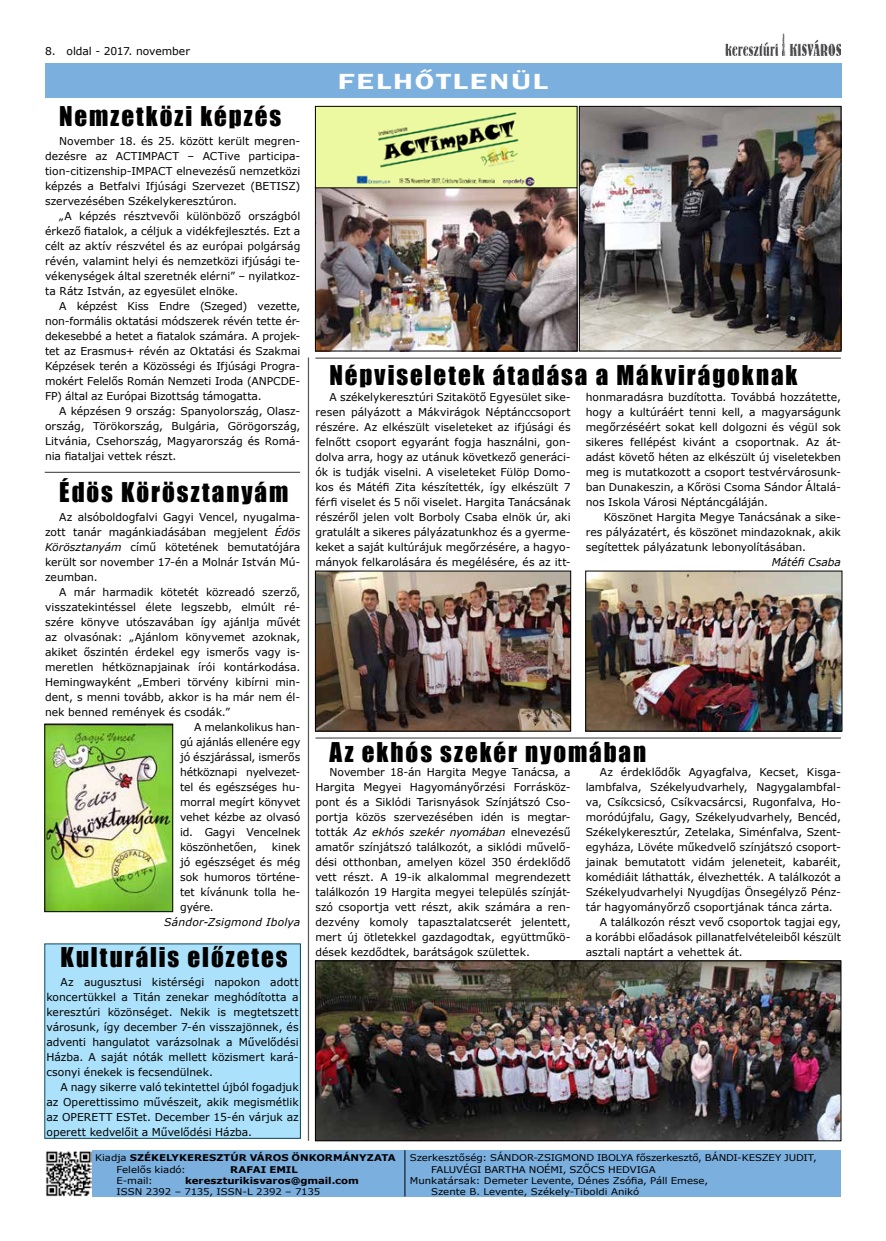
<style>
.page{position:relative;width:886px;height:1241px;background:#fff}
.page>*{position:absolute;margin:0;border:0;box-sizing:border-box;transform-origin:0 0}
.t1{font:25px "Impact";letter-spacing:.075em;color:#000}
.t2{font:600 22.5px "Franklin Gothic";letter-spacing:.06em;color:#fff;scale:1.36 1}
.t3{font:10.75px/15px "Verdana";color:#000;text-align:justify}
.t4{font:italic 10.75px "Verdana";letter-spacing:.015em;color:#000}
.t5{font:italic 10.75px "Verdana";letter-spacing:-.005em;color:#000}
.t6{font:9.25px "Verdana";letter-spacing:-.005em;color:#000;scale:1.1 1}
.t7{font:700 9.25px/11.2px "Verdana";color:#000;scale:1.1 1}
.s1{font-style:italic}
.s2{font-weight:400}
</style>
<div class="page">
<img style="left:725px;top:34px;width:116px;height:21px">
<div style="left:45px;top:1150px;width:796px;height:46px;background:#7bafde"></div>
<hr style="left:405px;top:1149px;width:1px;height:47px;background:#000">
<img style="left:45px;top:1150px;width:46px;height:46px">
<div style="left:45px;top:64px;width:796px;height:34px;background:#7bafde"></div>
<img style="left:317px;top:108px;width:258px;height:241px">
<div style="left:315px;top:186px;width:262px;height:165px;border:1px solid #000"></div>
<div style="left:315px;top:106px;width:262px;height:82px;border:1px solid #000"></div>
<img style="left:581px;top:108px;width:258px;height:241px">
<div style="left:579px;top:106px;width:262px;height:245px;border:1px solid #000"></div>
<img style="left:317px;top:572px;width:252px;height:157px">
<div style="left:315px;top:570px;width:256px;height:161px;border:1px solid #000"></div>
<img style="left:587px;top:572px;width:253px;height:157px">
<div style="left:585px;top:570px;width:257px;height:161px;border:1px solid #000"></div>
<div style="left:45px;top:943px;width:255px;height:195px;background:#abe1fa"></div>
<img style="left:46px;top:725px;width:125px;height:184px">
<div style="left:44px;top:723px;width:129px;height:188px;border:1px solid #000"></div>
<img style="left:317px;top:962px;width:522px;height:176px">
<div style="left:315px;top:960px;width:526px;height:180px;border:1px solid #000"></div>
<hr style="left:315px;top:737px;width:526px;height:1px;background:#58595b">
<hr style="left:308px;top:357px;width:1px;height:783px;background:#58595b">
<hr style="left:315px;top:357px;width:526px;height:2px;background:#58595b">
<hr style="left:45px;top:471px;width:255px;height:2px;background:#58595b">
<p class="t3" style="left:45px;top:44px;width:146px">8. oldal - 2017. november</p>
<h1 class="t1" style="left:59px;top:97px;width:223px">Nemzetközi képzés</h1>
<p class="t3" style="left:45px;top:133px;width:257px;text-indent:14px">November 18. és 25. között került megren&shy;dezésre az ACTIMPACT ‒ ACTive participa&shy;tion-citizenship-IMPACT elnevezésű nemzetközi képzés a Betfalvi Ifjúsági Szervezet (BETISZ) szervezésében Székelykeresztúron.</p>
<p class="t3" style="left:45px;top:208px;width:257px;text-indent:14px">„A képzés résztvevői különböző országból érkező fiatalok, a céljuk a vidékfejlesztés. Ezt a célt az aktív részvétel és az európai polgárság révén, valamint helyi és nemzetközi ifjúsági te&shy;vékenységek által szeretnék elérni” ‒ nyilatkoz&shy;ta Rátz István, az egyesület elnöke.</p>
<p class="t3" style="left:45px;top:298px;width:257px;text-indent:14px">A képzést Kiss Endre (Szeged) vezette, non-formális oktatási módszerek révén tette ér&shy;dekesebbé a hetet a fiatalok számára. A projek&shy;tet az Erasmus+ révén az Oktatási és Szakmai Képzések terén a Közösségi és Ifjúsági Progra&shy;mokért Felelős Román Nemzeti Iroda (ANPCDE-FP) által az Európai Bizottság támogatta.</p>
<p class="t3" style="left:45px;top:403px;width:257px;text-indent:14px">A képzésen 9 ország: Spanyolország, Olasz&shy;ország, Törökország, Bulgária, Görögország, Litvánia, Csehország, Magyarország és Romá&shy;nia fiataljai vettek részt.</p>
<h1 class="t1" style="left:59px;top:472px;width:231px">Édös Körösztanyám</h1>
<p class="t3" style="left:45px;top:509px;width:257px;text-indent:14px">Az alsóboldogfalvi Gagyi Vencel, nyugalma&shy;zott tanár magánkiadásában megjelent <span class="s1">Édös Körösztanyám</span> című kötetének bemutatójára került sor november 17-én a Molnár István Mú&shy;zeumban.</p>
<p class="t3" style="left:59px;top:584px;width:243px">A már harmadik kötetét közreadó szerző,</p>
<p class="t3" style="left:45px;top:599px;width:257px">visszatekintéssel élete legszebb, elmúlt ré-</p>
<p class="t3" style="left:45px;top:614px;width:257px">szére könyve utószavában így ajánlja művét</p>
<p class="t3" style="left:45px;top:629px;width:257px">az olvasónak: „Ajánlom könyvemet azoknak,</p>
<p class="t3" style="left:45px;top:644px;width:257px">akiket őszintén érdekel egy ismerős vagy is-</p>
<p class="t3" style="left:45px;top:659px;width:257px">meretlen hétköznapjainak írói kontárkodása.</p>
<p class="t3" style="left:45px;top:674px;width:257px">Hemingwayként „Emberi törvény kibírni min-</p>
<p class="t3" style="left:45px;top:689px;width:257px">dent, s menni tovább, akkor is ha már nem él-</p>
<p class="t3" style="left:45px;top:704px;width:187px">nek benned remények és csodák.”</p>
<p class="t3" style="left:194px;top:719px;width:108px">A melankolikus han-</p>
<p class="t3" style="left:180px;top:734px;width:122px">gú ajánlás ellenére egy</p>
<p class="t3" style="left:180px;top:749px;width:122px">jó észjárással, ismerős</p>
<p class="t3" style="left:180px;top:764px;width:122px">hétköznapi nyelvezet-</p>
<p class="t3" style="left:180px;top:779px;width:122px">tel és egészséges hu-</p>
<p class="t3" style="left:180px;top:794px;width:122px">morral megírt könyvet</p>
<p class="t3" style="left:180px;top:809px;width:122px">vehet kézbe az olvasó</p>
<p class="t3" style="left:180px;top:824px;width:122px">id. Gagyi Vencelnek</p>
<p class="t3" style="left:180px;top:839px;width:78px">köszönhetően,</p>
<p class="t3" style="left:180px;top:839px;width:122px;text-indent:92px">kinek jó egészséget és még sok humoros történe&shy;tet kívánunk tolla he&shy;gyére.</p>
<p class="t4" style="left:164px;top:914px;width:138px">Sándor-Zsigmond Ibolya</p>
<h1 class="t1" style="left:61px;top:938px;width:228px">Kulturális előzetes</h1>
<p class="t3" style="left:46px;top:974px;width:254px;text-indent:14px">Az augusztusi kistérségi napokon adott koncertükkel a Titán zenekar meghódította a keresztúri közönséget. Nekik is megtetszett városunk, így december 7-én visszajönnek, és adventi hangulatot varázsolnak a Művelődési Házba. A saját nóták mellett közismert kará&shy;csonyi énekek is fecsendülnek.</p>
<p class="t3" style="left:46px;top:1079px;width:254px;text-indent:14px">A nagy sikerre való tekintettel újból fogadjuk az Operettissimo művészeit, akik megismétlik az OPERETT ESTet. December 15-én várjuk az operett kedvelőit a Művelődési Házba.</p>
<h2 class="t2" style="left:338px;top:67px;width:156px">FELHŐTLENÜL</h2>
<h1 class="t1" style="left:330px;top:355px;width:469px">Népviseletek átadása a Mákvirágoknak</h1>
<p class="t3" style="left:315px;top:389px;width:257px;text-indent:14px">A székelykeresztúri Szitakötő Egyesület sike&shy;resen pályázott a Mákvirágok Néptánccsoport részére. Az elkészült viseleteket az ifjúsági és felnőtt csoport egyaránt fogja használni, gon&shy;dolva arra, hogy az utánuk következő generáci&shy;ók is tudják viselni. A viseleteket Fülöp Domo&shy;kos és Mátéfi Zita készítették, így elkészült 7 férfi viselet és 5 női viselet. Hargita Tanácsának részéről jelen volt Borboly Csaba elnök úr, aki gratulált a sikeres pályázatunkhoz és a gyerme&shy;keket a saját kultúrájuk megőrzésére, a hagyo&shy;mányok felkarolására és megélésére, és az itt-</p>
<p class="t3" style="left:586px;top:389px;width:257px">honmaradásra buzdította. Továbbá hozzátette, hogy a kultúráért tenni kell, a magyarságunk megőrzéséért sokat kell dolgozni és végül sok sikeres fellépést kivánt a csoportnak. Az át&shy;adást követő héten az elkészült új viseletekben meg is mutatkozott a csoport testvérvárosunk&shy;ban Dunakeszin, a Kőrösi Csoma Sándor Általá&shy;nos Iskola Városi Néptáncgáláján.</p>
<p class="t3" style="left:586px;top:509px;width:257px;text-indent:18px">Köszönet Hargita Megye Tanácsának a sike&shy;res pályázatért, és köszönet mindazoknak, akik segítettek pályázatunk lebonyolításában.</p>
<p class="t5" style="left:772px;top:554px;width:71px">Mátéfi Csaba</p>
<h1 class="t1" style="left:330px;top:732px;width:318px">Az ekhós szekér nyomában</h1>
<p class="t3" style="left:315px;top:764px;width:257px;text-indent:14px">November 18-án Hargita Megye Tanácsa, a Hargita Megyei Hagyományőrzési Forrásköz&shy;pont és a Siklódi Tarisnyások Színjátszó Cso&shy;portja közös szervezésében idén is megtar&shy;tották <span class="s1">Az ekhós szekér nyomában</span> elnevezésű amatőr színjátszó találkozót, a siklódi művelő&shy;dési otthonban, amelyen közel 350 érdeklődő vett részt. A 19-ik alkalommal megrendezett találkozón 19 Hargita megyei település színját&shy;szó csoportja vett részt, akik számára a ren&shy;dezvény komoly tapasztalatcserét jelentett, mert új ötletekkel gazdagodtak, együttműkö&shy;dések kezdődtek, barátságok születtek.</p>
<p class="t3" style="left:600px;top:764px;width:243px">Az érdeklődők Agyagfalva, Kecset, Kisga-</p>
<p class="t3" style="left:586px;top:779px;width:257px">lambfalva, Székelyudvarhely, Nagygalambfal-</p>
<p class="t3" style="left:586px;top:794px;width:257px">va, Csíkcsicsó, Csíkvacsárcsi, Rugonfalva, Ho-</p>
<p class="t3" style="left:586px;top:809px;width:257px">moródújfalu, Gagy, Székelyudvarhely, Bencéd,</p>
<p class="t3" style="left:586px;top:824px;width:257px">Székelykeresztúr, Zetelaka, Siménfalva, Szent-</p>
<p class="t3" style="left:586px;top:839px;width:257px">egyháza, Lövéte műkedvelő színjátszó csoport-</p>
<p class="t3" style="left:586px;top:854px;width:257px">jainak bemutatott vidám jeleneteit, kabaréit,</p>
<p class="t3" style="left:586px;top:869px;width:257px">komédiáit láthatták, élvezhették. A találkozót a</p>
<p class="t3" style="left:586px;top:884px;width:257px">Székelyudvarhelyi Nyugdíjas Önsegélyző Pénz-</p>
<p class="t3" style="left:586px;top:899px;width:249px">tár hagyományőrző csoportjának tánca zárta.</p>
<p class="t3" style="left:600px;top:914px;width:243px">A találkozón részt vevő csoportok tagjai egy,</p>
<p class="t3" style="left:586px;top:929px;width:257px">a korábbi előadások pillanatfelvételeiből készült</p>
<p class="t3" style="left:586px;top:944px;width:159px">asztali naptárt a vehettek át.</p>
<p class="t7" style="left:116px;top:1151px;width:255px;text-indent:-21px"><span class="s2">Kiadja</span> SZÉKELYKERESZTÚR VÁROS ÖNKORMÁNYZATA<br><span class="s2">Felelős kiadó:</span></p>
<p class="t7" style="left:230px;top:1163px;width:63px">RAFAI EMIL</p>
<p class="t6" style="left:116px;top:1173px;width:34px">E-mail:</p>
<p class="t7" style="left:185px;top:1174px;width:160px">kereszturikisvaros@gmail.com</p>
<p class="t6" style="left:116px;top:1185px;width:187px">ISSN 2392 – 7135, ISSN-L 2392 – 7135</p>
<p class="t6" style="left:410px;top:1151px;width:371px">Szerkesztőség: SÁNDOR-ZSIGMOND IBOLYA főszerkesztő, BÁNDI-KESZEY JUDIT,</p>
<p class="t6" style="left:431px;top:1162px;width:206px">FALUVÉGI BARTHA NOÉMI, SZŐCS HEDVIGA</p>
<p class="t6" style="left:410px;top:1173px;width:273px">Munkatársak: Demeter Levente, Dénes Zsófia, Páll Emese,</p>
<p class="t6" style="left:431px;top:1185px;width:191px">Szente B. Levente, Székely-Tiboldi Anikó</p>
</div>
